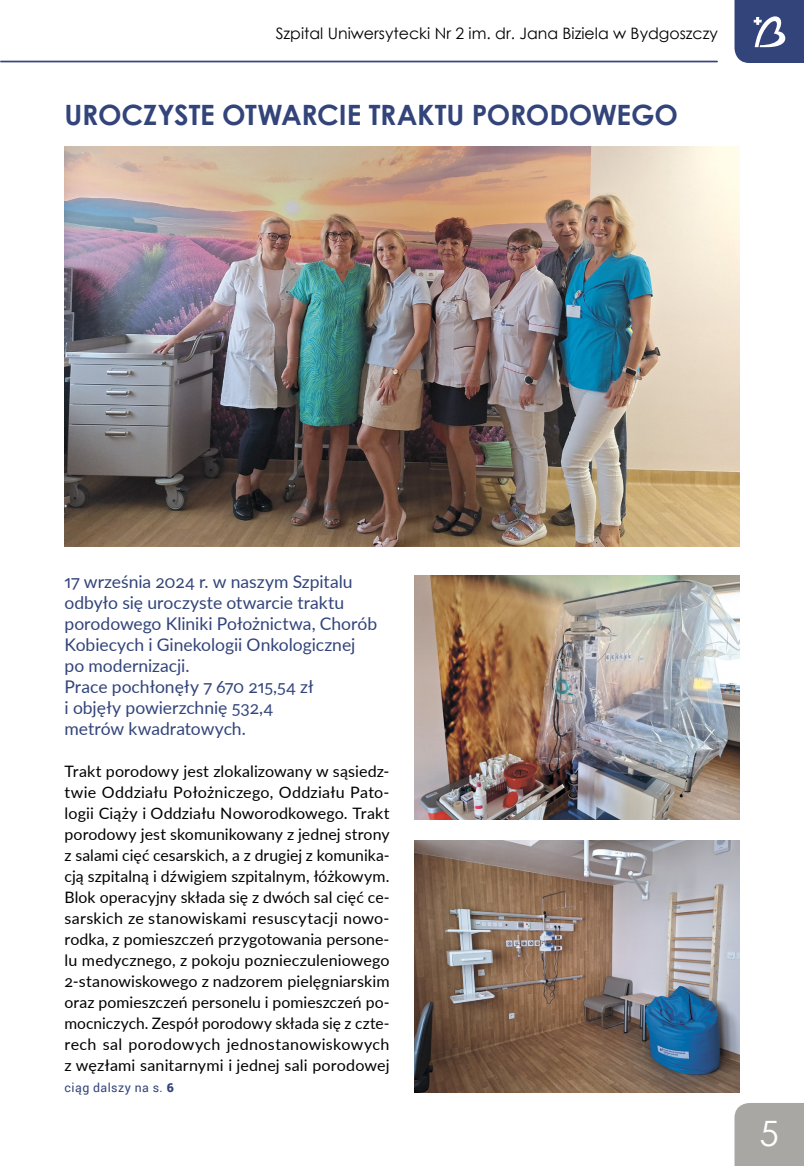
<style>
.page{position:relative;width:804px;height:1166px;background:#fff}
.page>*{position:absolute;margin:0;border:0;box-sizing:border-box;transform-origin:0 0}
.t1{font:35px "Century Gothic";color:#fff}
.t2{font:700 28px "Century Gothic";letter-spacing:-.01em;color:#32447a}
.t3{font:17.5px/21px "Lato";letter-spacing:-.005em;color:#32447a}
.t4{font:15.75px/21px "Lato";letter-spacing:.01em;color:#000;text-align:justify}
.t5{font:15.75px "Century Gothic";color:#000}
.t6{font:12.25px "Roboto";letter-spacing:.04em;color:#32447a}
.s1{font-weight:900}
</style>
<div class="page">
<svg style="left:734px;top:0;width:70px;height:63px;background:#475788"></svg>
<hr style="left:1px;top:61px;width:716px;height:1px;background:#374581">
<div style="left:734px;top:1103px;width:70px;height:63px;background:#a9a7a4"></div>
<img style="left:64px;top:147px;width:675px;height:399px">
<img style="left:414px;top:575px;width:325px;height:244px">
<img style="left:414px;top:840px;width:325px;height:252px">
<p class="t5" style="left:276px;top:22px;width:444px">Szpital Uniwersytecki Nr 2 im. dr. Jana Biziela w Bydgoszczy</p>
<h2 class="t2" style="left:64px;top:94px;width:615px">UROCZYSTE OTWARCIE TRAKTU PORODOWEGO</h2>
<p class="t3" style="left:64px;top:570px;width:314px">17 września 2024 r. w naszym Szpitalu odbyło się uroczyste otwarcie traktu porodowego Kliniki Położnictwa, Chorób<br>Kobiecych i Ginekologii Onkologicznej po modernizacji.<br>Prace pochłonęły 7 670 215,54 zł<br>i objęły powierzchnię 532,4<br>metrów kwadratowych.</p>
<p class="t4" style="left:64px;top:760px;width:326px">Trakt porodowy jest zlokalizowany w sąsiedz&shy;twie Oddziału Położniczego, Oddziału Pato&shy;logii Ciąży i Oddziału Noworodkowego. Trakt porodowy jest skomunikowany z jednej strony z salami cięć cesarskich, a z drugiej z komunika&shy;cją szpitalną i dźwigiem szpitalnym, łóżkowym.<br>Blok operacyjny składa się z dwóch sal cięć ce&shy;sarskich ze stanowiskami resuscytacji nowo&shy;rodka, z pomieszczeń przygotowania persone&shy;lu medycznego, z pokoju poznieczuleniowego 2-stanowiskowego z nadzorem pielęgniarskim oraz pomieszczeń personelu i pomieszczeń po&shy;mocniczych. Zespół porodowy składa się z czte&shy;rech sal porodowych jednostanowiskowych z węzłami sanitarnymi i jednej sali porodowej</p>
<p class="t6" style="left:64px;top:1079px;width:111px">ciąg dalszy na s. <span class="s1">6</span></p>
<h1 class="t1" style="left:759px;top:1109px;width:21px">5</h1>
</div>
